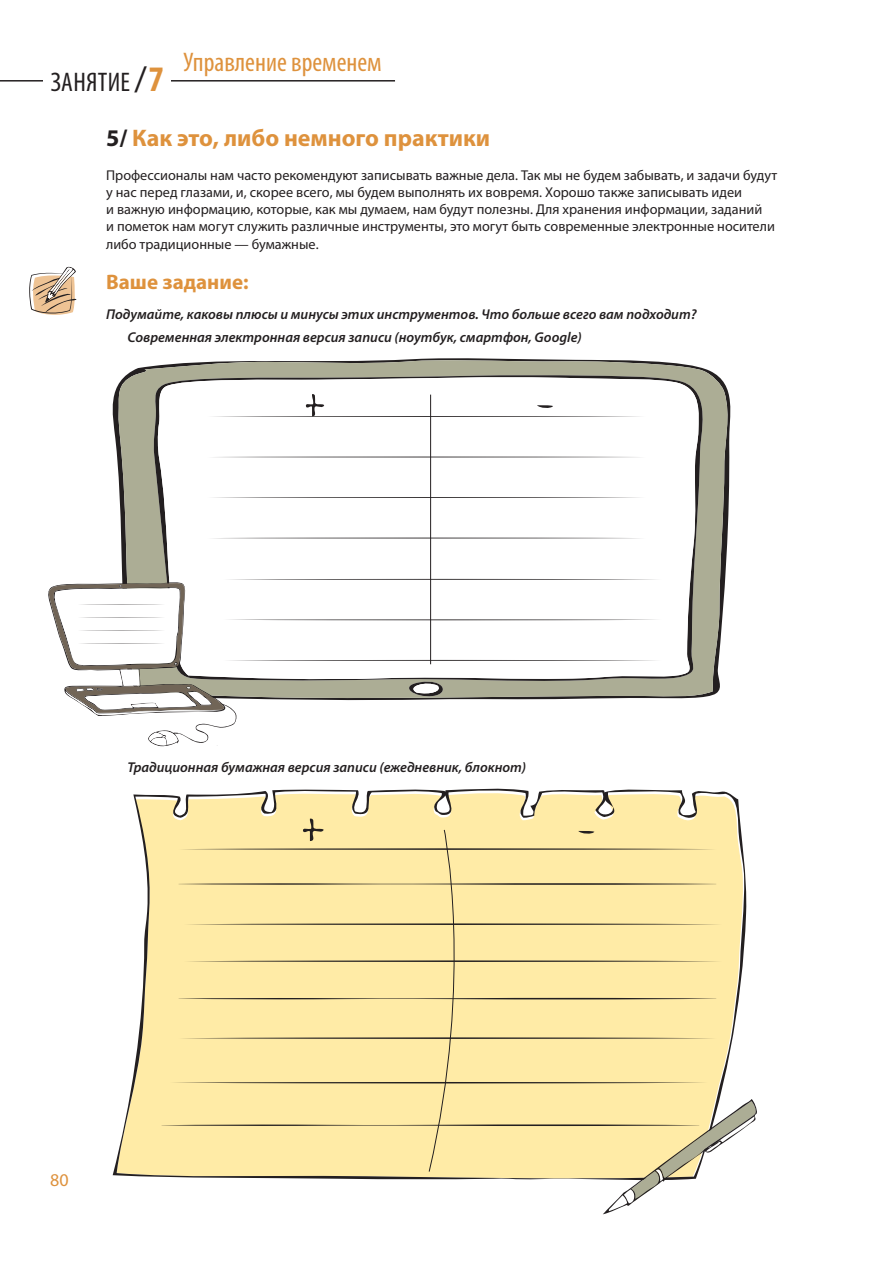
<style>
.page{position:relative;width:893px;height:1263px;background:#fff}
.page>*{position:absolute;margin:0;border:0;box-sizing:border-box;transform-origin:0 0}
.t1{font:condensed 27px "Myriad Pro";color:#de923d}
.t2{font:condensed 27px "Myriad Pro";letter-spacing:.01em;color:#231f20}
.Sekce{font:700 24px "Myriad Pro";color:#de923d}
.Váš_úkol_Moje_poznám{font:700 21px "Myriad Pro";color:#de923d}
.t3{font:18px "Myriad Pro";color:#de923d}
.Základní_text{font:14.25px/17.4px "Myriad Pro";color:#231f20}
.Zadání_úkolu{font:italic 600 14.25px "Myriad Pro";color:#231f20}
.s1{font-stretch:normal;font-size:36px}
.s2{font-weight:700;font-size:36px;color:#de923d}
.s3{color:#231f20}
</style>
<div class="page">
<hr style="left:0;top:80px;width:395px;height:2px;background:#231f20">
<div style="left:43px;top:63px;width:128px;height:40px;background:#fff"></div>
<svg style="left:115px;top:359px;width:616px;height:340px;fill:#acad95"></svg>
<div style="left:151px;top:375px;width:561px;height:308px;background:#acad95"></div>
<svg style="left:156px;top:376px;width:546px;height:304px"></svg>
<svg style="left:208px;top:457px;width:437px;height:1px"></svg>
<svg style="left:208px;top:497px;width:437px;height:1px"></svg>
<svg style="left:208px;top:538px;width:437px;height:1px"></svg>
<svg style="left:48px;top:579px;width:614px;height:167px"></svg>
<svg style="left:113px;top:788px;width:627px;height:389px;fill:#ffeba6"></svg>
<hr style="left:430px;top:395px;width:1px;height:269px;background:#231f20">
<svg style="left:208px;top:393px;width:437px;height:24px"></svg>
<svg style="left:29px;top:266px;width:48px;height:49px"></svg>
<svg style="left:162px;top:818px;width:595px;height:396px;background:#f7e6ac"></svg>
<h1 class="t2" style="left:51px;top:65px;width:115px">ЗАНЯТИЕ<span class="s1">/</span><span class="s2">7</span></h1>
<h1 class="t1" style="left:183px;top:46px;width:200px">Управление временем</h1>
<p class="Sekce" style="left:106px;top:122px;width:386px"><span class="s3">5/</span> Как это, либо немного практики</p>
<p class="Základní_text" style="left:106px;top:166px;width:673px">Профессионалы нам часто рекомендуют записывать важные дела. Так мы не будем забывать, и задачи будут у нас перед глазами, и, скорее всего, мы будем выполнять их вовремя. Хорошо также записывать идеи<br>и важную информацию, которые, как мы думаем, нам будут полезны. Для хранения информации, заданий<br>и пометок нам могут служить различные инструменты, это могут быть современные электронные носители либо традиционные — бумажные.</p>
<p class="Váš_úkol_Moje_poznám" style="left:106px;top:268px;width:144px">Ваше задание:</p>
<p class="Zadání_úkolu" style="left:106px;top:305px;width:592px">Подумайте, каковы плюсы и минусы этих инструментов. Что больше всего вам подходит?</p>
<p class="Zadání_úkolu" style="left:127px;top:329px;width:456px">Современная электронная версия записи (ноутбук, смартфон, Google)</p>
<p class="Zadání_úkolu" style="left:127px;top:758px;width:400px">Традиционная бумажная версия записи (ежедневник, блокнот)</p>
<p class="t3" style="left:50px;top:1169px;width:20px">80</p>
</div>
